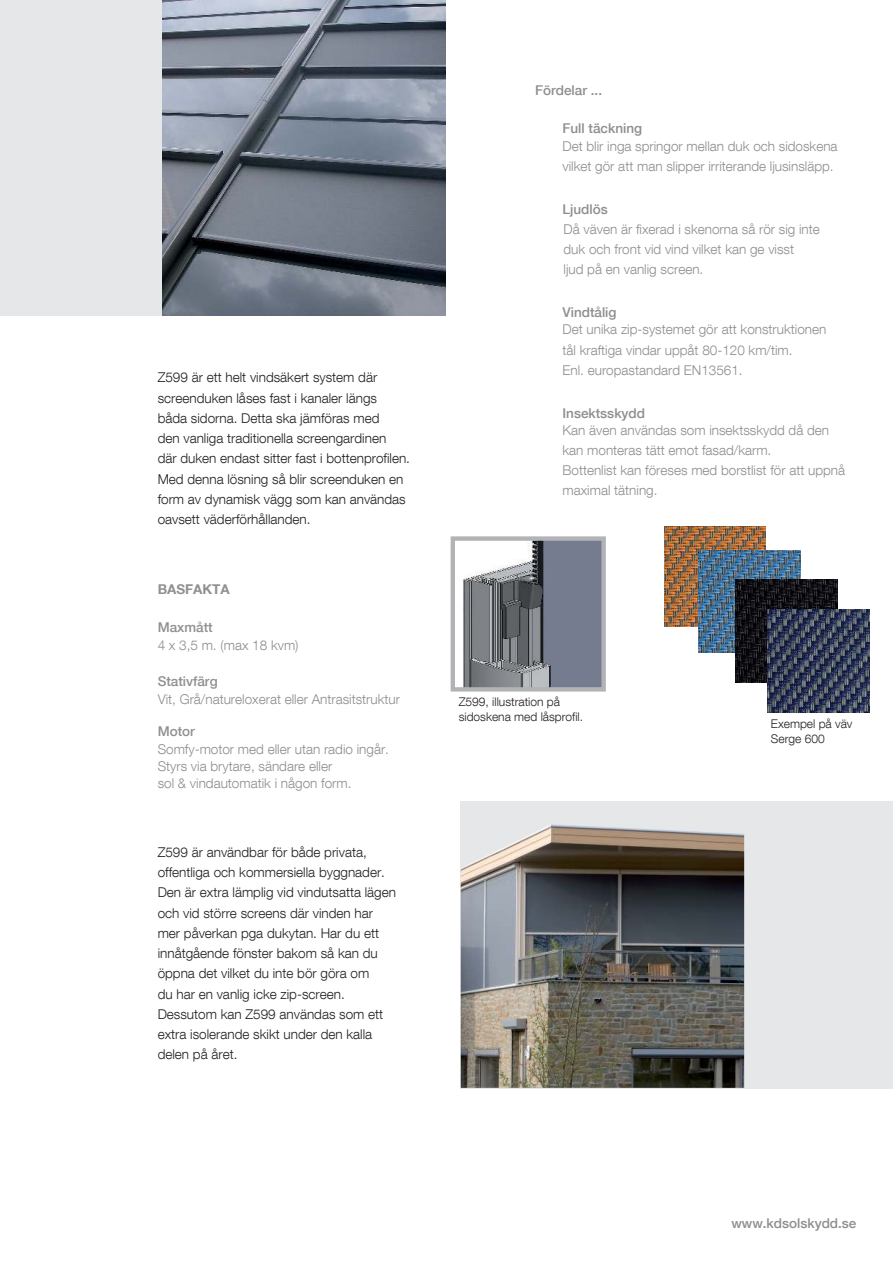
<style>
.page{position:relative;width:893px;height:1263px;background:#fff}
.page>*{position:absolute;margin:0;border:0;box-sizing:border-box;transform-origin:0 0}
.t1{font:300 13.5px/20.2px "Helvetica Neue LT Com";color:#231f20}
.t2{font:300 13.5px/20.2px "Helvetica Neue LT Com";color:#8f8d8d}
.t3{font:500 13.5px "Helvetica Neue LT Com";color:#8f8d8d}
.t4{font:500 13.5px "Helvetica Neue LT Com";color:#918f8f}
.t5{font:700 13.5px "Helvetica Neue LT Com";color:#918f8f}
.t6{font:300 12px/15px "Helvetica Neue LT Com";color:#231f20}
</style>
<div class="page">
<div style="left:461px;top:801px;width:432px;height:288px;background:#e6e7e8"></div>
<img style="left:461px;top:824px;width:283px;height:264px">
<img style="left:463px;top:541px;width:138px;height:146px">
<div style="left:451px;top:536px;width:155px;height:156px;border:4px solid #b1b3b5"></div>
<img style="left:162px;top:0;width:283px;height:316px">
<div style="left:0;top:0;width:162px;height:316px;background:#e6e7e8"></div>
<img style="left:664px;top:526px;width:101px;height:101px">
<img style="left:698px;top:550px;width:102px;height:102px">
<img style="left:735px;top:580px;width:103px;height:103px">
<img style="left:767px;top:610px;width:103px;height:102px">
<p class="t1" style="left:158px;top:368px;width:254px">Z599 är ett helt vindsäkert system där screenduken låses fast i kanaler längs<br>båda sidorna. Detta ska jämföras med<br>den vanliga traditionella screengardinen<br>där duken endast sitter fast i bottenprofilen.<br>Med denna lösning så blir screenduken en form av dynamisk vägg som kan användas oavsett väderförhållanden.</p>
<p class="t5" style="left:158px;top:582px;width:74px">BASFAKTA</p>
<p class="t4" style="left:158px;top:621px;width:56px">Maxmått</p>
<p class="t2" style="left:158px;top:636px;width:142px">4 x 3,5 m. (max 18 kvm)</p>
<p class="t4" style="left:158px;top:676px;width:62px">Stativfärg</p>
<p class="t2" style="left:158px;top:689px;width:244px">Vit, Grå/natureloxerat eller Antrasitstruktur</p>
<p class="t2" style="left:158px;top:741px;width:233px;line-height:17px">Somfy-motor med eller utan radio ingår.<br>Styrs via brytare, sändare eller<br>sol &amp; vindautomatik i någon form.</p>
<p class="t4" style="left:158px;top:725px;width:39px">Motor</p>
<p class="t1" style="left:158px;top:843px;width:240px">Z599 är användbar för både privata, offentliga och kommersiella byggnader.<br>Den är extra lämplig vid vindutsatta lägen och vid större screens där vinden har mer påverkan pga dukytan. Har du ett innåtgående fönster bakom så kan du öppna det vilket du inte bör göra om<br>du har en vanlig icke zip-screen.<br>Dessutom kan Z599 användas som ett extra isolerande skikt under den kalla delen på året.</p>
<p class="t3" style="left:535px;top:84px;width:69px">Fördelar ...</p>
<p class="t3" style="left:562px;top:122px;width:81px">Full täckning</p>
<p class="t2" style="left:562px;top:137px;width:277px">Det blir inga springor mellan duk och sidoskena vilket gör att man slipper irriterande ljusinsläpp.</p>
<p class="t3" style="left:562px;top:204px;width:47px">Ljudlös</p>
<p class="t2" style="left:563px;top:220px;width:258px">Då väven är fixerad i skenorna så rör sig inte duk och front vid vind vilket kan ge visst<br>ljud på en vanlig screen.</p>
<p class="t3" style="left:562px;top:307px;width:56px">Vindtålig</p>
<p class="t2" style="left:562px;top:320px;width:265px">Det unika zip-systemet gör att konstruktionen tål kraftiga vindar uppåt 80-120 km/tim.<br>Enl. europastandard EN13561.</p>
<p class="t3" style="left:562px;top:407px;width:84px">Insektsskydd</p>
<p class="t2" style="left:562px;top:421px;width:284px">Kan även användas som insektsskydd då den kan monteras tätt emot fasad/karm.<br>Bottenlist kan föreses med borstlist för att uppnå maximal tätning.</p>
<p class="t6" style="left:459px;top:695px;width:126px">Z599, illustration på sidoskena med låsprofil.</p>
<p class="t6" style="left:771px;top:717px;width:83px">Exempel på väv<br>Serge 600</p>
<p class="t3" style="left:731px;top:1217px;width:127px">www.kdsolskydd.se</p>
</div>
